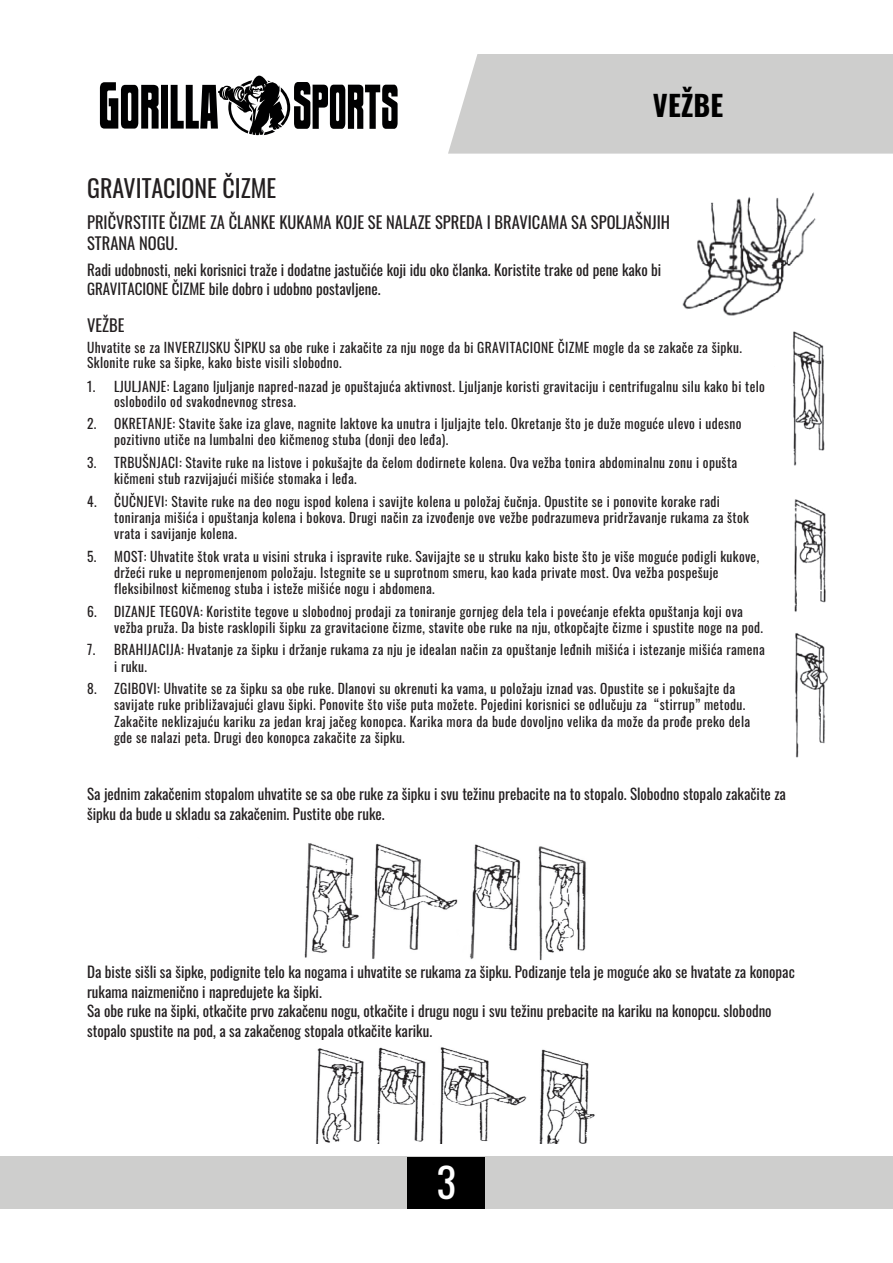
<style>
.page{position:relative;width:893px;height:1263px;background:#fff}
.page>*{position:absolute;margin:0;border:0;box-sizing:border-box;transform-origin:0 0}
.t1{font:40.5px "Oswald";color:#fff}
.t2{font:700 28.5px "Oswald";letter-spacing:.01em;color:#000}
.t3{font:24px "Oswald";color:#231f20}
.t4{font:16.5px/21px "Oswald";color:#231f20}
.t5{font:15px/19.5px "Oswald";color:#231f20}
.t6{font:13.5px/16.2px "Oswald";letter-spacing:.025em;color:#231f20}
</style>
<div class="page">
<img style="left:161px;top:192px;width:667px;height:566px">
<img style="left:304px;top:843px;width:291px;height:300px">
<div style="left:448px;top:54px;width:445px;height:100px;background:#cececd"></div>
<div style="left:0;top:1156px;width:892px;height:53px;background:#cececd"></div>
<div style="left:408px;top:1157px;width:77px;height:51px;background:#000"></div>
<svg style="left:100px;top:76px;width:298px;height:59px"></svg>
<p class="t2" style="left:653px;top:80px;width:72px">VEŽBE</p>
<p class="t3" style="left:87px;top:167px;width:191px">GRAVITACIONE ČIZME</p>
<p class="t4" style="left:87px;top:210px;width:584px">PRIČVRSTITE ČIZME ZA ČLANKE KUKAMA KOJE SE NALAZE SPREDA I BRAVICAMA SA SPOLJAŠNJIH<br>STRANA NOGU.</p>
<p class="t5" style="left:87px;top:258px;width:576px">Radi udobnosti, neki korisnici traže i dodatne jastučiće koji idu oko članka. Koristite trake od pene kako bi<br>GRAVITACIONE ČIZME bile dobro i udobno postavljene.</p>
<p class="t4" style="left:87px;top:313px;width:39px">VEŽBE</p>
<p class="t6" style="left:87px;top:338px;width:656px">Uhvatite se za INVERZIJSKU ŠIPKU sa obe ruke i zakačite za nju noge da bi GRAVITACIONE ČIZME mogle da se zakače za šipku.</p>
<p class="t6" style="left:87px;top:353px;width:256px">Sklonite ruke sa šipke, kako biste visili slobodno.</p>
<p class="t6" style="left:114px;top:377px;width:652px;line-height:15px;text-indent:-27px">1. LJULJANJE: Lagano ljuljanje napred-nazad je opuštajuća aktivnost. Ljuljanje koristi gravitaciju i centrifugalnu silu kako bi telo oslobodilo od svakodnevnog stresa.</p>
<p class="t6" style="left:114px;top:414px;width:629px;text-indent:-27px">2. OKRETANJE: Stavite šake iza glave, nagnite laktove ka unutra i ljuljajte telo. Okretanje što je duže moguće ulevo i udesno pozitivno utiče na lumbalni deo kičmenog stuba (donji deo leđa).</p>
<p class="t6" style="left:114px;top:453px;width:625px;text-indent:-27px">3. TRBUŠNJACI: Stavite ruke na listove i pokušajte da čelom dodirnete kolena. Ova vežba tonira abdominalnu zonu i opušta kičmeni stub razvijajući mišiće stomaka i leđa.</p>
<p class="t6" style="left:114px;top:492px;width:636px;text-indent:-27px">4. ČUČNJEVI: Stavite ruke na deo nogu ispod kolena i savijte kolena u položaj čučnja. Opustite se i ponovite korake radi toniranja mišića i opuštanja kolena i bokova. Drugi način za izvođenje ove vežbe podrazumeva pridržavanje rukama za štok vrata i savijanje kolena.</p>
<p class="t6" style="left:114px;top:547px;width:646px;text-indent:-27px">5. MOST: Uhvatite štok vrata u visini struka i ispravite ruke. Savijajte se u struku kako biste što je više moguće podigli kukove, držeći ruke u nepromenjenom položaju. Istegnite se u suprotnom smeru, kao kada private most. Ova vežba pospešuje fleksibilnost kičmenog stuba i isteže mišiće nogu i abdomena.</p>
<p class="t6" style="left:114px;top:602px;width:650px;text-indent:-27px">6. DIZANJE TEGOVA: Koristite tegove u slobodnoj prodaji za toniranje gornjeg dela tela i povećanje efekta opuštanja koji ova vežba pruža. Da biste rasklopili šipku za gravitacione čizme, stavite obe ruke na nju, otkopčajte čizme i spustite noge na pod.</p>
<p class="t6" style="left:114px;top:640px;width:652px;text-indent:-27px">7. BRAHIJACIJA: Hvatanje za šipku i držanje rukama za nju je idealan način za opuštanje leđnih mišića i istezanje mišića ramena i ruku.</p>
<p class="t6" style="left:114px;top:679px;width:637px;text-indent:-27px">8. ZGIBOVI: Uhvatite se za šipku sa obe ruke. Dlanovi su okrenuti ka vama, u položaju iznad vas. Opustite se i pokušajte da savijate ruke približavajući glavu šipki. Ponovite što više puta možete. Pojedini korisnici se odlučuju za “stirrup” metodu.<br>Zakačite neklizajuću kariku za jedan kraj jačeg konopca. Karika mora da bude dovoljno velika da može da prođe preko dela gde se nalazi peta. Drugi deo konopca zakačite za šipku.</p>
<p class="t5" style="left:87px;top:783px;width:700px">Sa jednim zakačenim stopalom uhvatite se sa obe ruke za šipku i svu težinu prebacite na to stopalo. Slobodno stopalo zakačite za šipku da bude u skladu sa zakačenim. Pustite obe ruke.</p>
<p class="t5" style="left:87px;top:961px;width:709px">Da biste sišli sa šipke, podignite telo ka nogama i uhvatite se rukama za šipku. Podizanje tela je moguće ako se hvatate za konopac rukama naizmenično i napredujete ka šipki.</p>
<p class="t5" style="left:87px;top:1000px;width:686px">Sa obe ruke na šipki, otkačite prvo zakačenu nogu, otkačite i drugu nogu i svu težinu prebacite na kariku na konopcu. slobodno stopalo spustite na pod, a sa zakačenog stopala otkačite kariku.</p>
<p class="t1" style="left:437px;top:1147px;width:21px">3</p>
</div>
